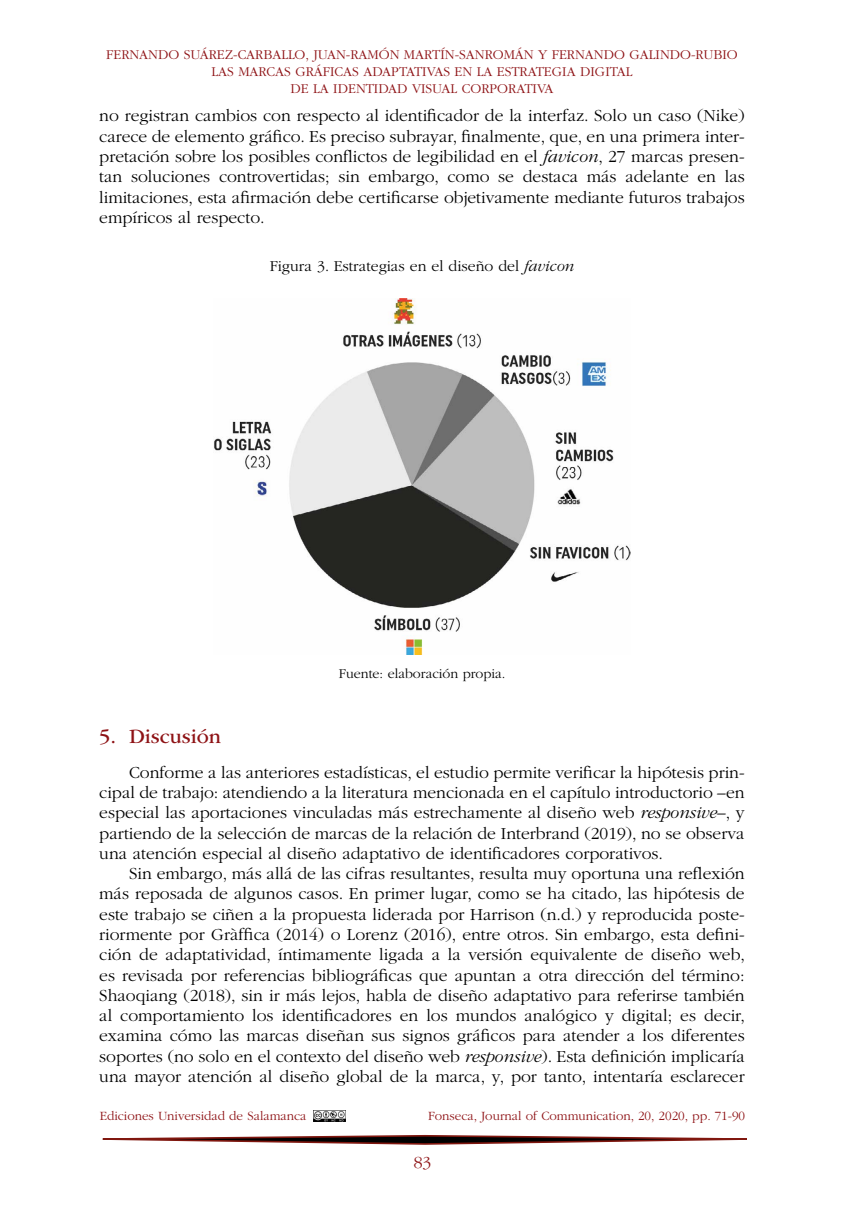
<style>
.page{position:relative;width:844px;height:1211px;background:#fff}
.page>*{position:absolute;margin:0;border:0;box-sizing:border-box;transform-origin:0 0}
.t1{font:21px "ITC Garamond Std";color:#8e1215}
.t2{font:300 17.5px/20.3px "ITC Garamond Std";color:#000;text-align:justify}
.t3{font:300 17.5px "ITC Garamond Std";color:#8e1215}
.t4{font:300 15.75px "ITC Garamond Std";color:#000}
.t5{font:300 14px/16.6px "ITC Garamond Std";color:#8e1215;text-align:center}
.t6{font:300 14px "ITC Garamond Std";color:#000}
.t7{font:300 13.12px "ITC Garamond Std";color:#8e1215}
.s1{font-style:italic}
</style>
<div class="page">
<svg style="left:102px;top:1135px;width:644px;height:8px"></svg>
<img style="left:313px;top:1110px;width:33px;height:11px">
<img style="left:214px;top:299px;width:416px;height:355px">
<p class="t5" style="left:106px;top:47px;width:633px">FERNANDO SUÁREZ-CARBALLO, JUAN-RAMÓN MARTÍN-SANROMÁN Y FERNANDO GALINDO-RUBIO<br>LAS MARCAS GRÁFICAS ADAPTATIVAS EN LA ESTRATEGIA DIGITAL<br>DE LA IDENTIDAD VISUAL CORPORATIVA</p>
<p class="t2" style="left:99px;top:106px;width:646px">no registran cambios con respecto al identificador de la interfaz. Solo un caso (Nike) carece de elemento gráfico. Es preciso subrayar, finalmente, que, en una primera inter&shy;pretación sobre los posibles conflictos de legibilidad en el <span class="s1">favicon</span>, 27 marcas presen&shy;tan soluciones controvertidas; sin embargo, como se destaca más adelante en las limitaciones, esta afirmación debe certificarse objetivamente mediante futuros trabajos empíricos al respecto.</p>
<p class="t4" style="left:269px;top:258px;width:306px">Figura 3. Estrategias en el diseño del <span class="s1">favicon</span></p>
<p class="t6" style="left:338px;top:666px;width:168px">Fuente: elaboración propia.</p>
<p class="t1" style="left:99px;top:724px;width:123px">5. Discusión</p>
<p class="t2" style="left:99px;top:762px;width:646px;text-indent:30px">Conforme a las anteriores estadísticas, el estudio permite verificar la hipótesis prin&shy;cipal de trabajo: atendiendo a la literatura mencionada en el capítulo introductorio –en especial las aportaciones vinculadas más estrechamente al diseño web <span class="s1">responsive</span>–, y partiendo de la selección de marcas de la relación de Interbrand (2019), no se observa una atención especial al diseño adaptativo de identificadores corporativos.</p>
<p class="t2" style="left:99px;top:863px;width:647px;text-indent:30px">Sin embargo, más allá de las cifras resultantes, resulta muy oportuna una reflexión más reposada de algunos casos. En primer lugar, como se ha citado, las hipótesis de este trabajo se ciñen a la propuesta liderada por Harrison (n.d.) y reproducida poste&shy;riormente por Gràffica (2014) o Lorenz (2016), entre otros. Sin embargo, esta defini&shy;ción de adaptatividad, íntimamente ligada a la versión equivalente de diseño web, es revisada por referencias bibliográficas que apuntan a otra dirección del término:<br>Shaoqiang (2018), sin ir más lejos, habla de diseño adaptativo para referirse también al comportamiento los identificadores en los mundos analógico y digital; es decir, examina cómo las marcas diseñan sus signos gráficos para atender a los diferentes soportes (no solo en el contexto del diseño web <span class="s1">responsive</span>). Esta definición implicaría una mayor atención al diseño global de la marca, y, por tanto, intentaría esclarecer</p>
<p class="t7" style="left:100px;top:1108px;width:208px">Ediciones Universidad de Salamanca</p>
<p class="t7" style="left:428px;top:1108px;width:318px">Fonseca, Journal of Communication, 20, 2020, pp. 71-90</p>
<p class="t3" style="left:413px;top:1152px;width:19px">83</p>
</div>
